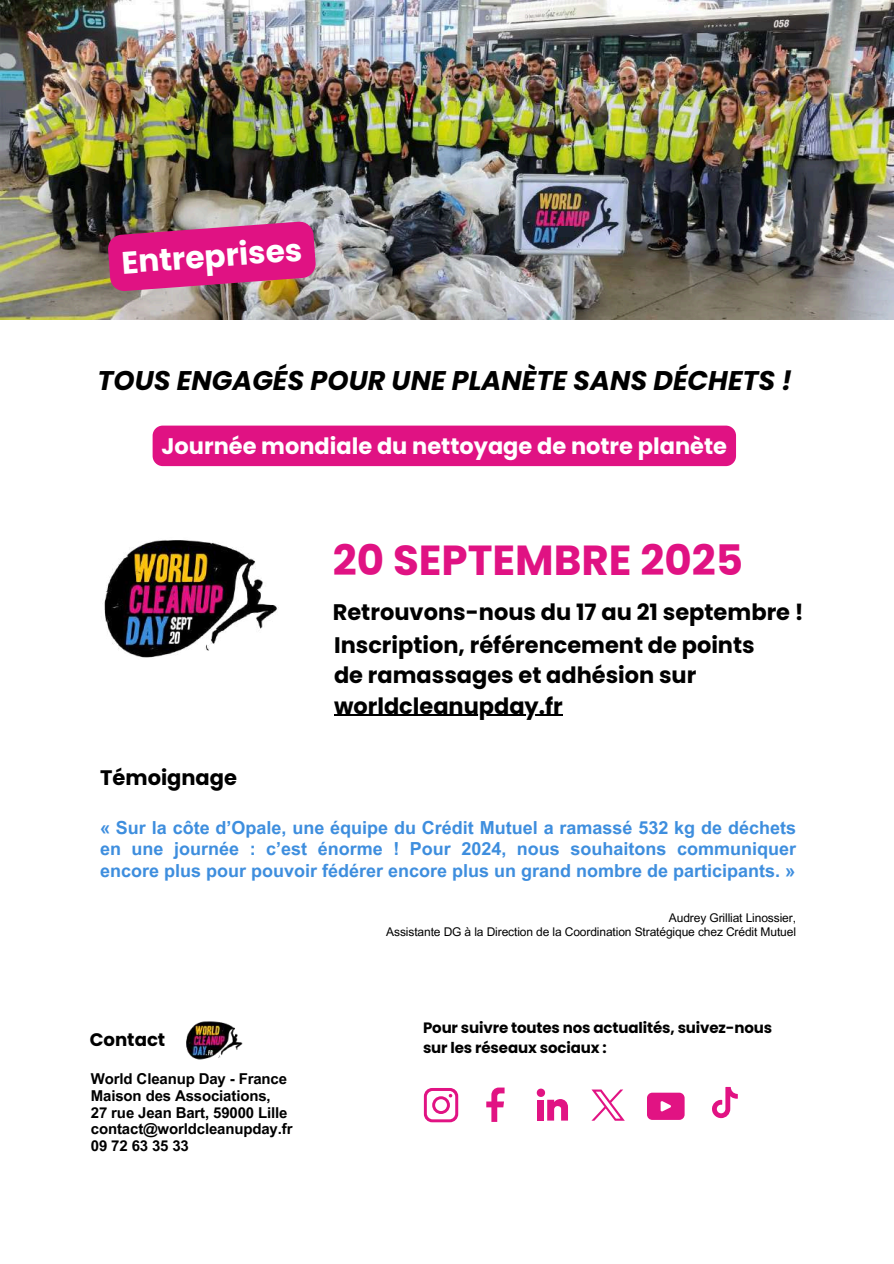
<style>
.page{position:relative;width:894px;height:1264px;background:#fff}
.page>*{position:absolute;margin:0;border:0;box-sizing:border-box;transform-origin:0 0}
.t1{font:700 42px "Poppins";color:#e01283}
.t2{font:700 31.2px "Poppins";color:#fff}
.t3{font:italic 700 27px "Poppins";color:#000}
.t4{font:700 22.5px/33px "Poppins";color:#000}
.t5{font:700 22.5px "Poppins";color:#fff}
.t6{font:700 21px "Poppins";color:#000}
.t7{font:700 18.15px "Poppins";color:#000}
.t8{font:700 18px/21.3px "Arial MT Pro";color:#3e8ede;text-align:justify}
.t9{font:700 15px/16.8px "Arial MT Pro";letter-spacing:-.01em;color:#000}
.t10{font:700 15px/20.2px "Poppins";letter-spacing:-.01em;color:#000}
.t11{font:12px/14px "Arial MT Pro";letter-spacing:-.01em;color:#000;text-align:right}
</style>
<div class="page">
<img style="left:186px;top:1021px;width:57px;height:39px">
<img style="left:0;top:0;width:893px;height:320px">
<img style="left:104px;top:540px;width:175px;height:118px">
<div style="left:558px;top:227px;width:15px;height:10px;background:#1a222f"></div>
<svg style="left:486px;top:1087px;width:18px;height:34px"></svg>
<svg style="left:424px;top:1088px;width:34px;height:34px"></svg>
<svg style="left:536px;top:1088px;width:32px;height:32px"></svg>
<svg style="left:591px;top:1089px;width:33px;height:31px"></svg>
<svg style="left:647px;top:1092px;width:37px;height:27px"></svg>
<svg style="left:712px;top:1086px;width:25px;height:32px"></svg>
<div style="left:152px;top:425px;width:583px;height:41px;background:#e01283;border-radius:10px"></div>
<img style="left:107px;top:221px;width:209px;height:71px">
<hr style="left:334px;top:714px;width:228px;height:1px;background:#000">
<h2 class="t2" style="left:120px;top:241px;width:182px;rotate:-4deg">Entreprises</h2>
<h3 class="t3" style="left:98px;top:361px;width:696px">TOUS ENGAGÉS POUR UNE PLANÈTE SANS DÉCHETS !</h3>
<p class="t5" style="left:161px;top:430px;width:566px">Journée mondiale du nettoyage de notre planète</p>
<h1 class="t1" style="left:332px;top:531px;width:412px">20 SEPTEMBRE 2025</h1>
<p class="t6" style="left:100px;top:762px;width:138px">Témoignage</p>
<p class="t4" style="left:332px;top:595px;width:472px">Retrouvons-nous du 17 au 21 septembre !<br>Inscription, référencement de points</p>
<p class="t4" style="left:334px;top:660px;width:364px;line-height:30.3px">de ramassages et adhésion sur worldcleanupday.fr</p>
<p class="t8" style="left:100px;top:819px;width:697px">« Sur la côte d’Opale, une équipe du Crédit Mutuel a ramassé 532 kg de déchets en une journée : c’est énorme ! Pour 2024, nous souhaitons communiquer encore plus pour pouvoir fédérer encore plus un grand nombre de participants. »</p>
<p class="t11" style="left:386px;top:912px;width:411px">Audrey Grilliat Linossier,<br>Assistante DG à la Direction de la Coordination Stratégique chez Crédit Mutuel</p>
<p class="t7" style="left:90px;top:1026px;width:77px">Contact</p>
<p class="t9" style="left:91px;top:1071px;width:203px">World Cleanup Day - France<br>Maison des Associations,<br>27 rue Jean Bart, 59000 Lille contact@worldcleanupday.fr<br>09 72 63 35 33</p>
<p class="t10" style="left:423px;top:1017px;width:350px">Pour suivre toutes nos actualités, suivez-nous sur les réseaux sociaux :</p>
</div>
